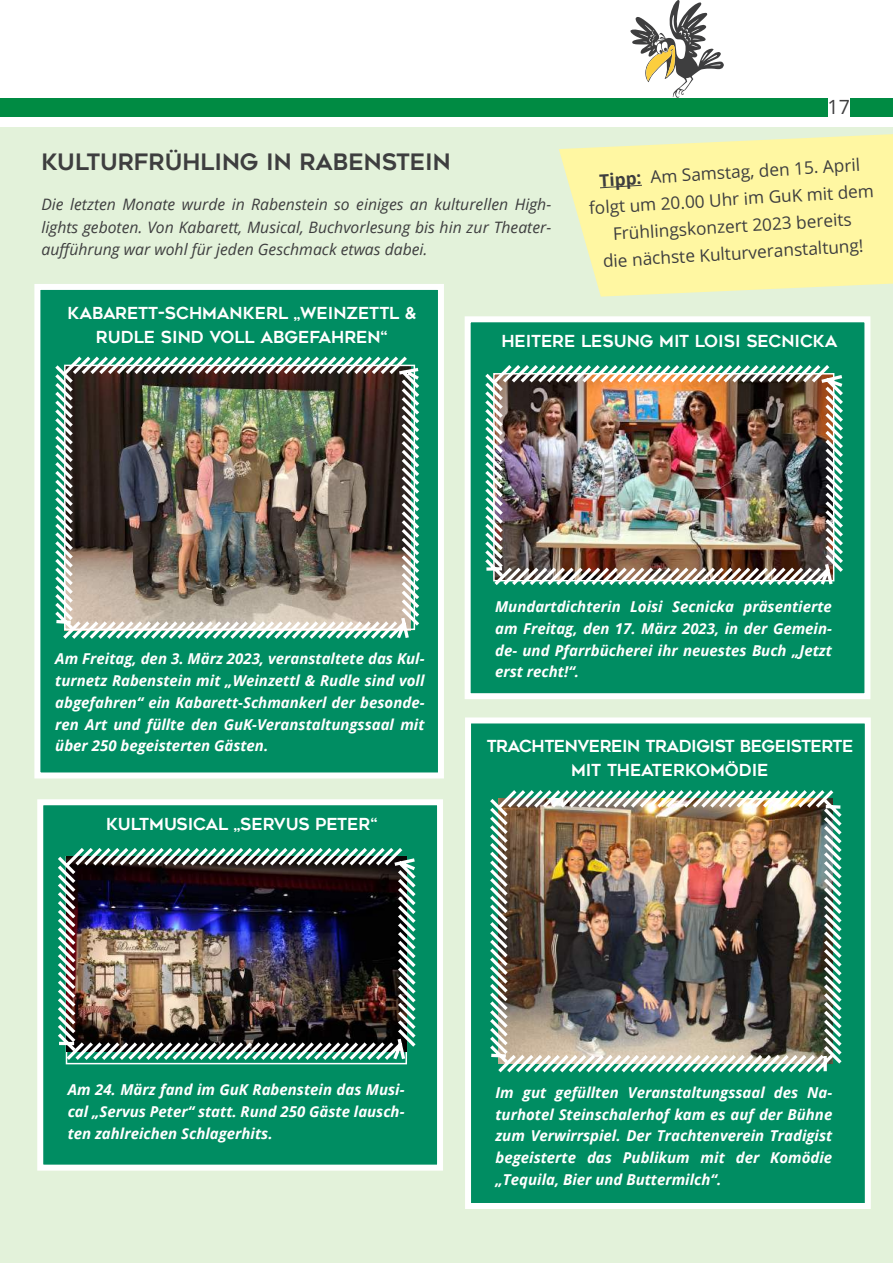
<style>
.page{position:relative;width:893px;height:1263px;background:#fff}
.page>*{position:absolute;margin:0;border:0;box-sizing:border-box;transform-origin:0 0}
.t1{font:22.5px "Geometos";color:#3e3e3f}
.t2{font:19.65px "Open Sans";color:#3e3e3f}
.t3{font:17.25px/26.8px "Open Sans";color:#3e3e3f;text-align:center}
.t4{font:16.5px/24px "Geometos";color:#fff;text-align:center}
.t5{font:16.5px/24px "Geometos";letter-spacing:-.025em;color:#fff;text-align:center}
.t6{font:italic 15.75px/22.5px "Open Sans";color:#3e3e3f;text-align:justify}
.t7{font:italic 700 15px/21.8px "Open Sans";color:#fff;text-align:justify}
.s1{font-weight:700}
</style>
<div class="page">
<svg style="left:630px;top:0;width:94px;height:98px"></svg>
<div style="left:148px;top:98px;width:680px;height:18px;background:#008b43"></div>
<div style="left:850px;top:98px;width:43px;height:18px;background:#008b43"></div>
<div style="left:0;top:98px;width:148px;height:18px;background:#008b43"></div>
<div style="left:1px;top:127px;width:892px;height:1136px;background:#e3f2da"></div>
<svg style="left:559px;top:134px;width:334px;height:163px;background:#fbf6a9"></svg>
<div style="left:34px;top:284px;width:410px;height:494px;background:#008d62;border:6px solid #fff"></div>
<img style="left:55px;top:356px;width:365px;height:283px">
<div style="left:64px;top:365px;width:351px;height:265px;border:2px solid #fff"></div>
<div style="left:465px;top:717px;width:406px;height:492px;background:#008d62;border:6px solid #fff"></div>
<img style="left:490px;top:790px;width:352px;height:283px">
<div style="left:465px;top:316px;width:405px;height:383px;background:#008d62;border:6px solid #fff"></div>
<svg style="left:599px;top:184px;width:44px;height:5px"></svg>
<img style="left:485px;top:365px;width:358px;height:220px">
<div style="left:37px;top:799px;width:406px;height:371px;background:#008d62;border:6px solid #fff"></div>
<img style="left:58px;top:848px;width:358px;height:215px">
<h1 class="t1" style="left:41px;top:149px;width:411px">KULTURFRÜHLING IN RABENSTEIN</h1>
<p class="t6" style="left:41px;top:193px;width:511px">Die letzten Monate wurde in Rabenstein so einiges an kulturellen High&shy;lights geboten. Von Kabarett, Musical, Buchvorlesung bis hin zur Theater&shy;aufführung war wohl für jeden Geschmack etwas dabei.</p>
<h2 class="t2" style="left:827px;top:94px;width:24px">17</h2>
<p class="t3" style="left:586px;top:169px;width:287px;rotate:-4deg"><span class="s1">Tipp:</span> Am Samstag, den 15. April folgt um 20.00 Uhr im GuK mit dem<br>Frühlingskonzert 2023 bereits<br>die nächste Kulturveranstaltung!</p>
<p class="t4" style="left:68px;top:301px;width:350px">KABARETT-SCHMANKERL „WEINZETTL &amp;<br>RUDLE SIND VOLL ABGEFAHREN“</p>
<p class="t4" style="left:501px;top:329px;width:338px">HEITERE LESUNG MIT LOISI SECNICKA</p>
<p class="t7" style="left:55px;top:648px;width:371px">Am Freitag, den 3. März 2023, veranstaltete das Kul&shy;turnetz Rabenstein mit „Weinzettl &amp; Rudle sind voll abgefahren“ ein Kabarett-Schmankerl der besonde&shy;ren Art und füllte den GuK-Veranstaltungssaal mit über 250 begeisterten Gästen.</p>
<p class="t4" style="left:106px;top:812px;width:273px">KULTMUSICAL „SERVUS PETER“</p>
<p class="t7" style="left:495px;top:595px;width:338px">Mundartdichterin Loisi Secnicka präsentierte am Freitag, den 17. März 2023, in der Gemein&shy;de- und Pfarrbücherei ihr neuestes Buch „Jetzt erst recht!“.</p>
<p class="t5" style="left:486px;top:734px;width:368px">TRACHTENVEREIN TRADIGIST BEGEISTERTE<br>MIT THEATERKOMÖDIE</p>
<p class="t7" style="left:68px;top:1078px;width:338px">Am 24. März fand im GuK Rabenstein das Musi&shy;cal „Servus Peter“ statt. Rund 250 Gäste lausch&shy;ten zahlreichen Schlagerhits.</p>
<p class="t7" style="left:495px;top:1081px;width:338px">Im gut gefüllten Veranstaltungssaal des Na&shy;turhotel Steinschalerhof kam es auf der Bühne zum Verwirrspiel. Der Trachtenverein Tradigist begeisterte das Publikum mit der Komödie „Tequila, Bier und Buttermilch“.</p>
</div>
